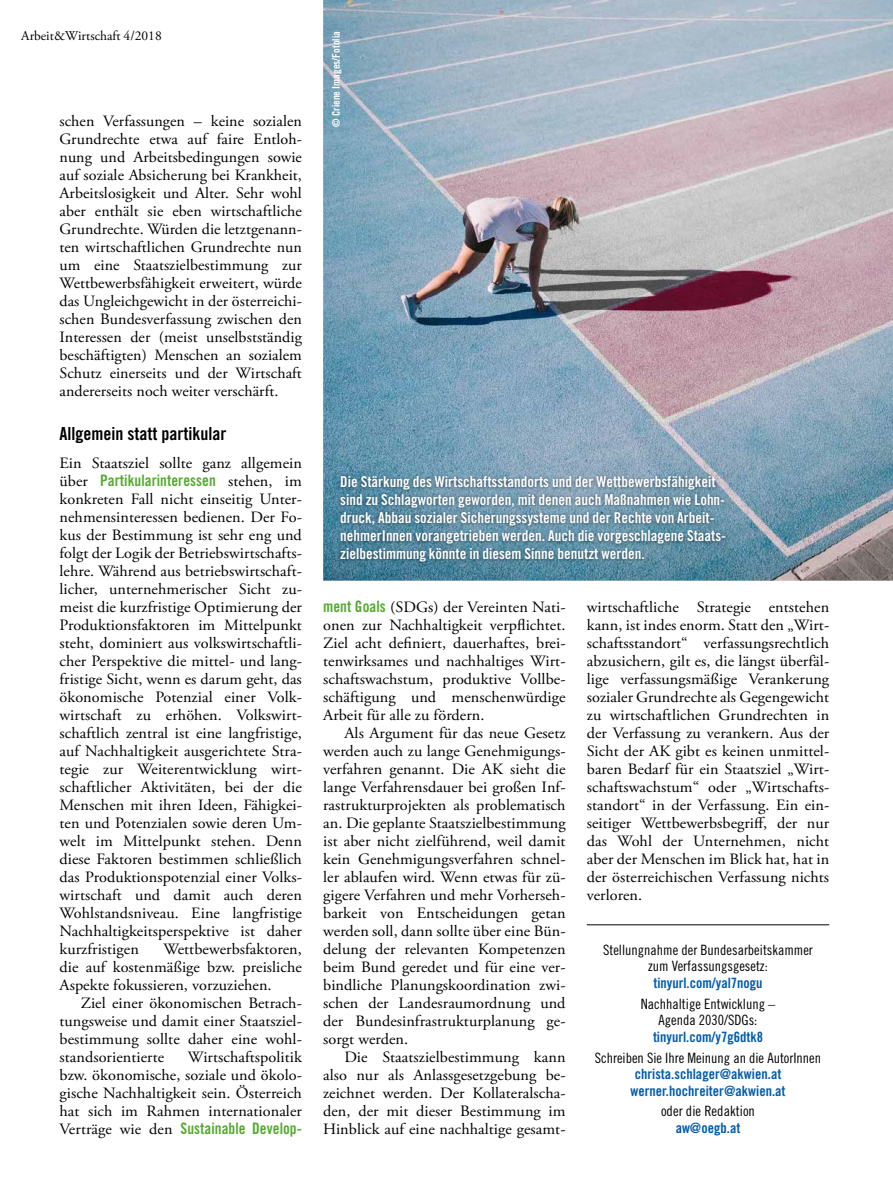
<style>
.page{position:relative;width:893px;height:1191px;background:#fff}
.page>*{position:absolute;margin:0;border:0;box-sizing:border-box;transform-origin:0 0}
.t1{font:18px "Trade Gothic Bold Cond Twenty";color:#000}
.t2{font:15.75px/18px "Adobe Garamond Pro";letter-spacing:.005em;color:#000;text-align:justify}
.t3{font:15.75px "Trade Gothic Bold Cond Twenty";letter-spacing:.005em;color:#53a92f}
.t4{font:15px/18px "Trade Gothic Bold Cond Twenty";color:#fff}
.t5{font:14.25px/16.5px "Trade Gothic Cond Eighteen";color:#000;text-align:center}
.t6{font:14.25px/16.5px "Trade Gothic Bold Cond Twenty";color:#005ba9}
.t7{font:13.5px "Adobe Garamond Pro";color:#000}
.t8{font:10.5px "Trade Gothic Bold Cond Twenty";color:#fff}
.s1{font-family:"Adobe Garamond Pro";color:#000}
.s2{font-family:"Trade Gothic Bold Cond Twenty";color:#53a92f}
</style>
<div class="page">
<hr style="left:587px;top:924px;width:242px;height:1px;background:#000">
<img style="left:323px;top:0;width:570px;height:580px">
<img style="left:337px;top:472px;width:392px;height:93px">
<p class="t7" style="left:21px;top:28px;width:142px">Arbeit&amp;Wirtschaft 4/2018</p>
<p class="t2" style="left:60px;top:113px;width:244px">schen Verfassungen – keine sozialen Grundrechte etwa auf faire Entloh&shy;nung und Arbeitsbedingungen sowie auf soziale Absicherung bei Krankheit, Arbeitslosigkeit und Alter. Sehr wohl aber enthält sie eben wirtschaftliche Grundrechte. Würden die letztgenann&shy;ten wirtschaftlichen Grundrechte nun um eine Staatszielbestimmung zur Wettbewerbsfähigkeit erweitert, würde das Ungleichgewicht in der österreichi&shy;schen Bundesverfassung zwischen den Interessen der (meist unselbstständig beschäftigten) Menschen an sozialem Schutz einerseits und der Wirtschaft andererseits noch weiter verschärft.</p>
<p class="t1" style="left:60px;top:422px;width:168px">Allgemein statt partikular</p>
<p class="t2" style="left:60px;top:455px;width:244px">Ein Staatsziel sollte ganz allgemein</p>
<p class="t3" style="left:60px;top:471px;width:244px"><span class="s1">über</span> Partikularinteressen <span class="s1">stehen, im</span></p>
<p class="t2" style="left:60px;top:491px;width:244px">konkreten Fall nicht einseitig Unter&shy;nehmensinteressen bedienen. Der Fo&shy;kus der Bestimmung ist sehr eng und folgt der Logik der Betriebswirtschafts&shy;lehre. Während aus betriebswirtschaft&shy;licher, unternehmerischer Sicht zu&shy;meist die kurzfristige Optimierung der Produktionsfaktoren im Mittelpunkt steht, dominiert aus volkswirtschaftli&shy;cher Perspektive die mittel- und lang&shy;fristige Sicht, wenn es darum geht, das ökonomische Potenzial einer Volk&shy;wirtschaft zu erhöhen. Volkswirt&shy;schaftlich zentral ist eine langfristige, auf Nachhaltigkeit ausgerichtete Stra&shy;tegie zur Weiterentwicklung wirt&shy;schaftlicher Aktivitäten, bei der die Menschen mit ihren Ideen, Fähigkei&shy;ten und Potenzialen sowie deren Um&shy;welt im Mittelpunkt stehen. Denn diese Faktoren bestimmen schließlich das Produktionspotenzial einer Volks&shy;wirtschaft und damit auch deren Wohlstandsniveau. Eine langfristige Nachhaltigkeitsperspektive ist daher kurzfristigen</p>
<p class="t2" style="left:60px;top:941px;width:244px;text-indent:104px">Wettbewerbsfaktoren, die auf kostenmäßige bzw. preisliche Aspekte fokussieren, vorzuziehen.</p>
<p class="t2" style="left:60px;top:995px;width:244px;text-indent:21px">Ziel einer ökonomischen Betrach&shy;tungsweise und damit einer Staatsziel&shy;bestimmung sollte daher eine wohl&shy;standsorientierte</p>
<p class="t2" style="left:60px;top:1049px;width:244px;text-indent:128px">Wirtschaftspolitik bzw. ökonomische, soziale und ökolo&shy;gische Nachhaltigkeit sein. Österreich hat sich im Rahmen internationaler</p>
<p class="t3" style="left:60px;top:1119px;width:244px"><span class="s1">Verträge wie den</span> Sustainable Develop-</p>
<p class="t8" style="left:330px;top:127px;width:97px;rotate:-90deg">© Criene Images/Fotolia</p>
<p class="t4" style="left:340px;top:472px;width:388px">Die Stärkung des Wirtschaftsstandorts und der Wettbewerbsfähigkeit sind zu Schlagworten geworden, mit denen auch Maßnahmen wie Lohn&shy;druck, Abbau sozialer Sicherungssysteme und der Rechte von Arbeit&shy;nehmerInnen vorangetrieben werden. Auch die vorgeschlagene Staats&shy;zielbestimmung könnte in diesem Sinne benutzt werden.</p>
<p class="t2" style="left:323px;top:599px;width:244px"><span class="s2">ment Goals</span> (SDGs) der Vereinten Nati&shy;onen zur Nachhaltigkeit verpflichtet.<br>Ziel acht definiert, dauerhaftes, brei&shy;tenwirksames und nachhaltiges Wirt&shy;schaftswachstum, produktive Vollbe&shy;schäftigung und menschenwürdige Arbeit für alle zu fördern.</p>
<p class="t2" style="left:323px;top:725px;width:244px;text-indent:21px">Als Argument für das neue Gesetz werden auch zu lange Genehmigungs&shy;verfahren genannt. Die AK sieht die lange Verfahrensdauer bei großen Inf&shy;rastrukturprojekten als problematisch an. Die geplante Staatszielbestimmung ist aber nicht zielführend, weil damit kein Genehmigungsverfahren schnel&shy;ler ablaufen wird. Wenn etwas für zü&shy;gigere Verfahren und mehr Vorherseh&shy;barkeit von Entscheidungen getan werden soll, dann sollte über eine Bün&shy;delung der relevanten Kompetenzen beim Bund geredet und für eine ver&shy;bindliche Planungskoordination zwi&shy;schen der Landesraumordnung und der Bundesinfrastrukturplanung ge&shy;sorgt werden.</p>
<p class="t2" style="left:323px;top:1049px;width:244px;text-indent:21px">Die Staatszielbestimmung kann also nur als Anlassgesetzgebung be&shy;zeichnet werden. Der Kollateralscha&shy;den, der mit dieser Bestimmung im Hinblick auf eine nachhaltige gesamt-</p>
<p class="t2" style="left:587px;top:599px;width:244px">wirtschaftliche Strategie entstehen kann, ist indes enorm. Statt den „Wirt&shy;schaftsstandort“ verfassungsrechtlich abzusichern, gilt es, die längst überfäl&shy;lige verfassungsmäßige Verankerung sozialer Grundrechte als Gegengewicht zu wirtschaftlichen Grundrechten in der Verfassung zu verankern. Aus der Sicht der AK gibt es keinen unmittel&shy;baren Bedarf für ein Staatsziel „Wirt&shy;schaftswachstum“ oder „Wirtschafts&shy;standort“ in der Verfassung. Ein ein&shy;seitiger Wettbewerbsbegriff, der nur das Wohl der Unternehmen, nicht aber der Menschen im Blick hat, hat in der österreichischen Verfassung nichts verloren.</p>
<p class="t5" style="left:603px;top:941px;width:211px">Stellungnahme der Bundesarbeitskammer zum Verfassungsgesetz:</p>
<p class="t6" style="left:653px;top:974px;width:111px">tinyurl.com/yal7nogu</p>
<p class="t5" style="left:641px;top:995px;width:136px">Nachhaltige Entwicklung –<br>Agenda 2030/SDGs:</p>
<p class="t6" style="left:653px;top:1028px;width:111px">tinyurl.com/y7g6dtk8</p>
<p class="t5" style="left:595px;top:1049px;width:228px">Schreiben Sie Ihre Meinung an die AutorInnen</p>
<p class="t6" style="left:630px;top:1065px;width:157px">christa.schlager@akwien.at werner.hochreiter@akwien.at</p>
<p class="t5" style="left:661px;top:1102px;width:96px">oder die Redaktion</p>
<p class="t6" style="left:676px;top:1119px;width:66px">aw@oegb.at</p>
</div>
